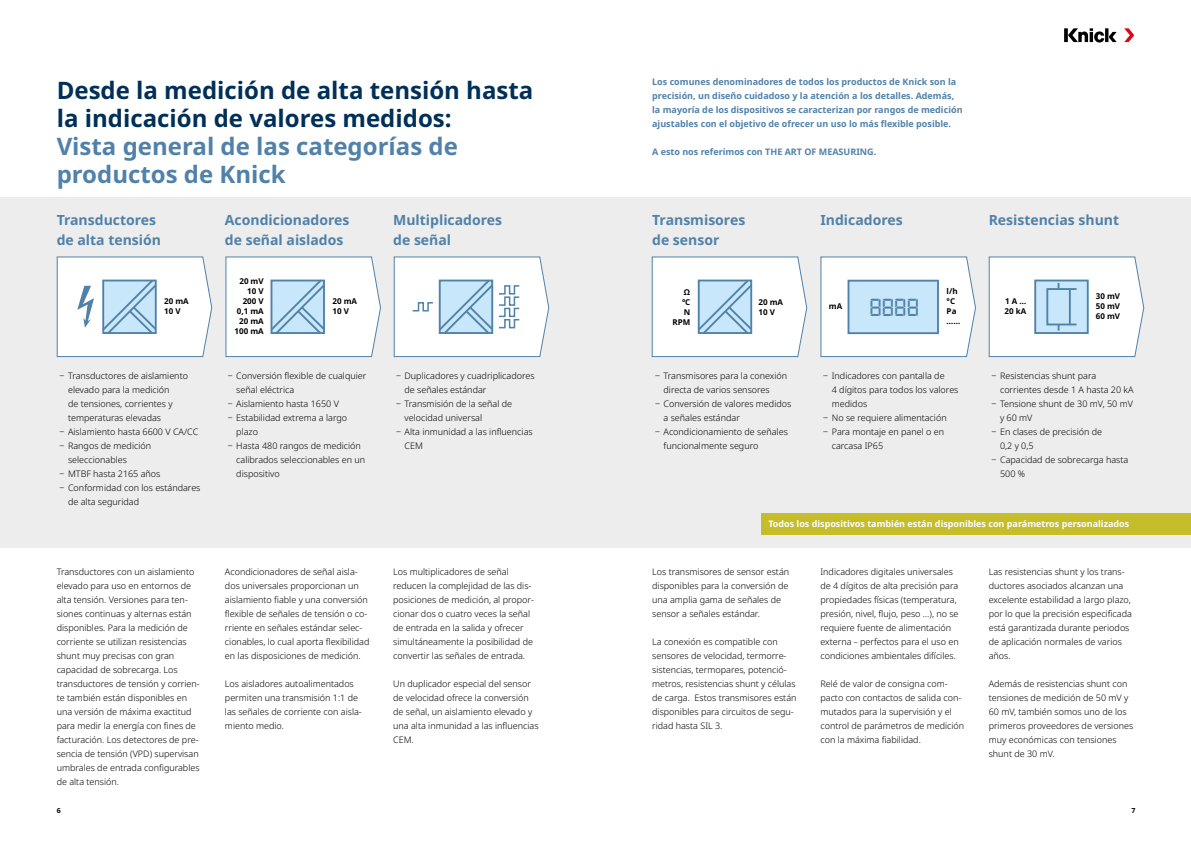
<style>
.page{position:relative;width:1191px;height:842px;background:#fff}
.page>*{position:absolute;margin:0;border:0;box-sizing:border-box;transform-origin:0 0}
.head{font:26.2px "Digital 7";color:#5081a9}
.t1{font:700 24px/28px "Noto Sans";color:#002f57}
.t2{font:700 14px/20px "Noto Sans";color:#5081a9}
.head-2{font:300 9px/14px "Noto Sans";color:#000}
.t3{font:700 9px/14px "Noto Sans";color:#5081a9}
.t4{font:700 9px "Noto Sans";color:#fff}
.head-3{font:700 8px "Noto Sans";color:#000}
.t5{font:700 7px "Noto Sans";color:#000}
.s1{color:#5081a9}
.s2{font-size:8px}
</style>
<div class="page">
<div style="left:0;top:197px;width:1191px;height:350px;background:#ededed"></div>
<svg style="left:820px;top:256px;width:156px;height:102px;background:#f5f7f9"></svg>
<svg style="left:56px;top:256px;width:157px;height:102px;background:#e5eef4"></svg>
<div style="left:847px;top:280px;width:92px;height:54px;background:#c9e7fa;border:2px solid #5081a9"></div>
<svg style="left:988px;top:256px;width:156px;height:102px;background:#edf3f8"></svg>
<div style="left:1046px;top:288px;width:31px;height:37px;background:#c9e7fa;border:2px solid #5081a9"></div>
<hr style="left:1069px;top:290px;width:1px;height:34px;background:#5081a9">
<svg style="left:225px;top:256px;width:156px;height:102px;background:#e7f0f6"></svg>
<svg style="left:393px;top:256px;width:157px;height:102px;background:#e4edf4"></svg>
<svg style="left:651px;top:256px;width:156px;height:102px;background:#e9f0f6"></svg>
<div style="left:761px;top:513px;width:430px;height:22px;background:#c5bd2a"></div>
<svg style="left:1064px;top:28px;width:52px;height:15px"></svg>
<svg style="left:1124px;top:28px;width:10px;height:14px"></svg>
<p class="t1" style="left:57px;top:77px;width:478px">Desde la medición de alta tensión hasta la indicación de valores medidos:<br><span class="s1">Vista general de las categorías de productos de Knick</span></p>
<p class="t3" style="left:652px;top:75px;width:312px">Los comunes denominadores de todos los productos de Knick son la precisión, un diseño cuidadoso y la atención a los detalles. Además, la mayoría de los dispositivos se caracterizan por rangos de medición ajustables con el objetivo de ofrecer un uso lo más flexible posible.</p>
<p class="t3" style="left:652px;top:145px;width:225px">A esto nos referimos con THE ART OF MEASURING.</p>
<p class="t2" style="left:57px;top:210px;width:106px">Transductores de alta tensión</p>
<p class="t2" style="left:225px;top:210px;width:126px">Acondicionadores de señal aislados</p>
<p class="t2" style="left:393px;top:210px;width:110px">Multiplicadores de señal</p>
<p class="t2" style="left:652px;top:210px;width:95px">Transmisores de sensor</p>
<p class="t2" style="left:820px;top:210px;width:84px">Indicadores</p>
<p class="t2" style="left:988px;top:210px;width:132px">Resistencias shunt</p>
<p class="head-3" style="left:239px;top:276px;width:26px">20 mV</p>
<p class="head-3" style="left:247px;top:286px;width:18px">10 V</p>
<p class="head-3" style="left:243px;top:296px;width:23px">200 V</p>
<p class="head-3" style="left:237px;top:306px;width:28px">0,1 mA</p>
<p class="head-3" style="left:239px;top:316px;width:26px">20 mA</p>
<p class="head-3" style="left:234px;top:326px;width:31px">100 mA</p>
<p class="head-3" style="left:684px;top:286px;width:8px">Ω</p>
<p class="head-3" style="left:682px;top:296px;width:10px">℃</p>
<p class="head-3" style="left:683px;top:306px;width:8px">N</p>
<p class="head-3" style="left:672px;top:316px;width:19px">RPM</p>
<p class="head-3" style="left:164px;top:295px;width:26px">20 mA</p>
<p class="head-3" style="left:164px;top:305px;width:18px">10 V</p>
<p class="head" style="left:869px;top:296px;width:51px">8888</p>
<p class="head-3" style="left:332px;top:296px;width:26px">20 mA</p>
<p class="head-3" style="left:332px;top:306px;width:18px">10 V</p>
<p class="head-3" style="left:758px;top:296px;width:26px">20 mA</p>
<p class="head-3" style="left:758px;top:306px;width:18px">10 V</p>
<p class="head-3" style="left:829px;top:301px;width:15px">mA</p>
<p class="head-3" style="left:946px;top:286px;width:12px">l/h</p>
<p class="head-3" style="left:946px;top:296px;width:10px">°C</p>
<p class="head-3" style="left:946px;top:306px;width:11px">Pa</p>
<p class="head-3" style="left:946px;top:316px;width:15px">……</p>
<p class="head-2" style="left:68px;top:369px;width:121px;text-indent:-9px">‒ Transductores de aislamiento elevado para la medición<br>de tensiones, corrientes y temperaturas elevadas</p>
<p class="head-2" style="left:60px;top:425px;width:140px">‒ Aislamiento hasta 6600 V CA/CC</p>
<p class="head-2" style="left:68px;top:439px;width:85px;text-indent:-9px">‒ Rangos de medición seleccionables</p>
<p class="head-2" style="left:60px;top:467px;width:102px">‒ MTBF hasta 2165 años</p>
<p class="head-2" style="left:68px;top:481px;width:134px;text-indent:-9px">‒ Conformidad con los estándares de alta seguridad</p>
<p class="head-2" style="left:236px;top:369px;width:132px;text-indent:-9px">‒ Conversión flexible de cualquier señal eléctrica</p>
<p class="head-2" style="left:228px;top:397px;width:113px">‒ Aislamiento hasta 1650 V</p>
<p class="head-2" style="left:236px;top:411px;width:112px;text-indent:-9px">‒ Estabilidad extrema a largo plazo</p>
<p class="head-2" style="left:236px;top:439px;width:130px;text-indent:-9px">‒ Hasta 480 rangos de medición calibrados seleccionables en un dispositivo</p>
<p class="head-2" style="left:404px;top:369px;width:132px;text-indent:-9px">‒ Duplicadores y cuadriplicadores de señales estándar</p>
<p class="head-2" style="left:404px;top:397px;width:109px;text-indent:-9px">‒ Transmisión de la señal de velocidad universal</p>
<p class="head-2" style="left:404px;top:425px;width:130px;text-indent:-9px">‒ Alta inmunidad a las influencias<br>CEM</p>
<p class="head-2" style="left:663px;top:369px;width:125px;text-indent:-9px">‒ Transmisores para la conexión directa de varios sensores</p>
<p class="head-2" style="left:663px;top:397px;width:129px;text-indent:-9px">‒ Conversión de valores medidos a señales estándar</p>
<p class="head-2" style="left:663px;top:425px;width:126px;text-indent:-9px">‒ Acondicionamiento de señales funcionalmente seguro</p>
<p class="head-2" style="left:831px;top:369px;width:128px;text-indent:-9px">‒ Indicadores con pantalla de<br>4 dígitos para todos los valores medidos</p>
<p class="head-2" style="left:823px;top:411px;width:125px">‒ No se requiere alimentación</p>
<p class="head-2" style="left:831px;top:425px;width:114px;text-indent:-9px">‒ Para montaje en panel o en carcasa IP65</p>
<p class="head-3" style="left:1005px;top:296px;width:23px">1A…</p>
<p class="head-3" style="left:1004px;top:306px;width:23px">20 kA</p>
<p class="head-3" style="left:1095px;top:291px;width:26px">30 mV</p>
<p class="head-3" style="left:1095px;top:301px;width:26px">50 mV</p>
<p class="head-3" style="left:1095px;top:311px;width:26px">60 mV</p>
<p class="head-2" style="left:1000px;top:369px;width:135px;text-indent:-9px">‒ Resistencias shunt para corrientes desde 1 A hasta 20 kA</p>
<p class="head-2" style="left:1000px;top:397px;width:134px;text-indent:-9px">‒ Tensione shunt de 30 mV, 50 mV y 60 mV</p>
<p class="head-2" style="left:1000px;top:425px;width:104px;text-indent:-9px">‒ En clases de precisión de<br>0,2 y 0,5</p>
<p class="head-2" style="left:1000px;top:453px;width:130px;text-indent:-9px">‒ Capacidad de sobrecarga hasta<br>500 %</p>
<p class="head-2" style="left:57px;top:565px;width:145px">Transductores con un aislamiento elevado para uso en entornos de alta tensión. Versiones para ten&shy;siones continuas y alternas están disponibles. Para la medición de corriente se utilizan resistencias shunt muy precisas con gran capacidad de sobrecarga. Los transductores de tensión y corrien&shy;te también están disponibles en una versión de máxima exactitud para medir la energía con fines de facturación. Los detectores de pre&shy;sencia de tensión (VPD) supervisan umbrales de entrada configurables de alta tensión.</p>
<p class="head-2" style="left:225px;top:565px;width:146px">Acondicionadores de señal aisla&shy;dos universales proporcionan un aislamiento fiable y una conversión flexible de señales de tensión o co&shy;rriente en señales estándar selec&shy;cionables, lo cual aporta flexibilidad en las disposiciones de medición.</p>
<p class="head-2" style="left:225px;top:677px;width:138px">Los aisladores autoalimentados permiten una transmisión 1:1 de las señales de corriente con aisla&shy;miento medio.</p>
<p class="head-2" style="left:393px;top:565px;width:142px">Los multiplicadores de señal reducen la complejidad de las dis&shy;posiciones de medición, al propor&shy;cionar dos o cuatro veces la señal de entrada en la salida y ofrecer simultáneamente la posibilidad de convertir las señales de entrada.</p>
<p class="head-2" style="left:393px;top:677px;width:147px">Un duplicador especial del sensor de velocidad ofrece la conversión de señal, un aislamiento elevado y una alta inmunidad a las influencias<br>CEM.</p>
<p class="t4" style="left:768px;top:517px;width:362px">Todos los dispositivos también están disponibles con parámetros personalizados</p>
<p class="head-2" style="left:652px;top:565px;width:138px">Los transmisores de sensor están disponibles para la conversión de una amplia gama de señales de sensor a señales estándar.</p>
<p class="head-2" style="left:652px;top:635px;width:146px">La conexión es compatible con sensores de velocidad, termorre&shy;sistencias, termopares, potenció&shy;metros, resistencias shunt y células de carga. Estos transmisores están disponibles para circuitos de segu&shy;ridad hasta SIL 3.</p>
<p class="head-2" style="left:820px;top:565px;width:140px">Indicadores digitales universales de 4 dígitos de alta precisión para propiedades físicas (temperatura, presión, nivel, flujo, peso …), no se requiere fuente de alimentación externa <span class="s2">–</span> perfectos para el uso en condiciones ambientales difíciles.</p>
<p class="head-2" style="left:820px;top:677px;width:145px">Relé de valor de consigna com&shy;pacto con contactos de salida con&shy;mutados para la supervisión y el control de parámetros de medición con la máxima fiabilidad.</p>
<p class="head-2" style="left:988px;top:565px;width:145px">Las resistencias shunt y los trans&shy;ductores asociados alcanzan una excelente estabilidad a largo plazo, por lo que la precisión especificada está garantizada durante periodos de aplicación normales de varios años.</p>
<p class="head-2" style="left:988px;top:677px;width:146px">Además de resistencias shunt con tensiones de medición de 50 mV y<br>60 mV, también somos uno de los primeros proveedores de versiones muy económicas con tensiones shunt de 30 mV.</p>
<p class="t5" style="left:57px;top:805px;width:6px">6</p>
<p class="t5" style="left:1131px;top:805px;width:6px">7</p>
</div>
